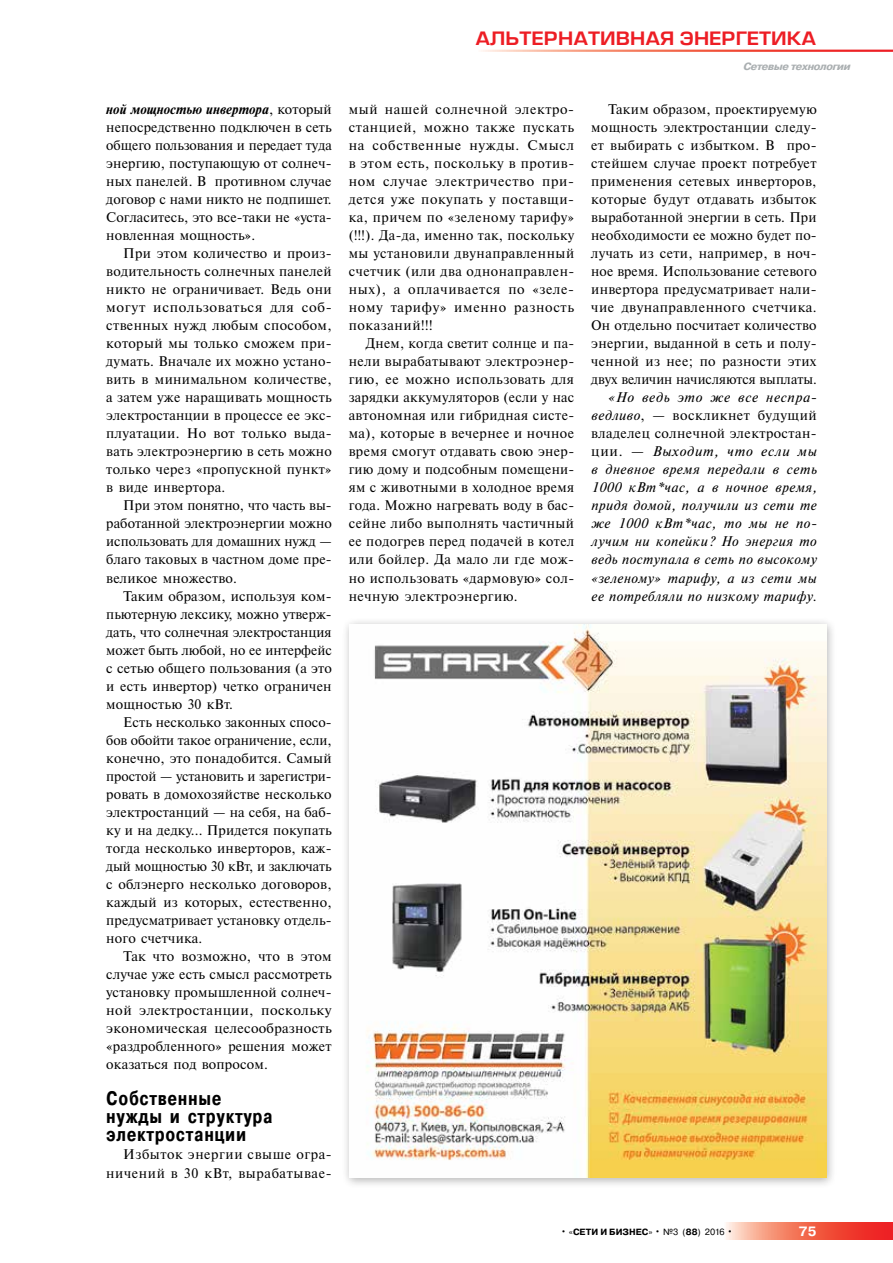
<style>
.page{position:relative;width:893px;height:1263px;background:#fff}
.page>*{position:absolute;margin:0;border:0;box-sizing:border-box;transform-origin:0 0}
.t1{font:700 19.5px/18px "Pragmatica Cond";letter-spacing:.035em;color:#000;scale:.95 1}
.t2{font:18px "Europe Demi";color:#ed1d24;scale:1.1 1}
.t3{font:italic 700 14.1px "Newton C";letter-spacing:.005em;color:#000;scale:.96 1}
.t4{font:13.95px/18px "Newton C";letter-spacing:.015em;color:#000;text-align:justify}
.t5{font:italic 13.95px/18px "Newton C";letter-spacing:.035em;color:#000;text-align:justify}
.t6{font:13.95px/18px "Newton C";letter-spacing:.04em;color:#000;text-align:right}
.t7{font:700 13.5px "Pragmatica";color:#fff}
.t8{font:italic 700 10.5px "Pragmatica Cond";letter-spacing:-.04em;color:#aaafb1;scale:1.23 1}
.t9{font:700 9px "Pragmatica";color:#000}
.s1{font-weight:400;font-style:normal;font-size:13.95px}
.s2{font-style:normal}
.s3{font-weight:400;font-size:10.5px}
.s4{font-weight:400}
</style>
<div class="page">
<svg style="left:726px;top:1222px;width:167px;height:17px;background:#f36e5c"></svg>
<div style="left:341px;top:617px;width:495px;height:572px;background:#000;opacity:.3"></div>
<img style="left:350px;top:624px;width:476px;height:554px">
<p class="t3" style="left:106px;top:101px;width:236px">ной мощностью инвертора<span class="s1">, который</span></p>
<p class="t4" style="left:106px;top:118px;width:227px">непосредственно подключен в сеть общего пользования и передает туда энергию, поступающую от солнеч&shy;ных панелей. В противном случае договор с нами никто не подпишет.<br>Согласитесь, это все-таки не «уста&shy;новленная мощность».</p>
<p class="t4" style="left:106px;top:244px;width:227px;text-indent:17px">При этом количество и произ&shy;водительность солнечных панелей никто не ограничивает. Ведь они могут использоваться для соб&shy;ственных нужд любым способом, который мы только сможем при&shy;думать. Вначале их можно устано&shy;вить в минимальном количестве, а затем уже наращивать мощность электростанции в процессе ее экс&shy;плуатации. Но вот только выда&shy;вать электроэнергию в сеть можно только через «пропускной пункт» в виде инвертора.</p>
<p class="t4" style="left:106px;top:497px;width:227px;text-indent:17px">При этом понятно, что часть вы&shy;работанной электроэнергии можно использовать для домашних нужд — благо таковых в частном доме пре&shy;великое множество.</p>
<p class="t4" style="left:106px;top:587px;width:227px;text-indent:17px">Таким образом, используя ком&shy;пьютерную лексику, можно утверж&shy;дать, что солнечная электростанция может быть любой, но ее интерфейс с сетью общего пользования (а это и есть инвертор) четко ограничен мощностью 30 кВт.</p>
<p class="t4" style="left:106px;top:713px;width:227px;text-indent:17px">Есть несколько законных спосо&shy;бов обойти такое ограничение, если, конечно, это понадобится. Самый простой — установить и зарегистри&shy;ровать в домохозяйстве несколько электростанций — на себя, на баб&shy;ку и на дедку... Придется покупать тогда несколько инверторов, каж&shy;дый мощностью 30 кВт, и заключать с облэнерго несколько договоров, каждый из которых, естественно, предусматривает установку отдель&shy;ного счетчика.</p>
<p class="t4" style="left:106px;top:947px;width:227px;text-indent:17px">Так что возможно, что в этом случае уже есть смысл рассмотреть установку промышленной солнеч&shy;ной электростанции, поскольку экономическая целесообразность «раздробленного» решения может оказаться под вопросом.</p>
<h1 class="t1" style="left:106px;top:1091px;width:177px">Собственные нужды и структура электростанции</h1>
<p class="t6" style="left:106px;top:1146px;width:227px">Избыток энергии свыше огра&shy;ничений в 30 кВт, вырабатывае-</p>
<p class="t2" style="left:475px;top:27px;width:311px">Альтернативная энергетика</p>
<p class="t4" style="left:349px;top:100px;width:227px">мый нашей солнечной электро&shy;станцией, можно также пускать на собственные нужды. Смысл в этом есть, поскольку в против&shy;ном случае электричество при&shy;дется уже покупать у поставщи&shy;ка, причем по «зеленому тарифу» (!!!). Да-да, именно так, поскольку мы установили двунаправленный счетчик (или два однонаправлен&shy;ных), а оплачивается по «зеле&shy;ному тарифу» именно разность показаний!!!</p>
<p class="t4" style="left:349px;top:334px;width:227px;text-indent:17px">Днем, когда светит солнце и па&shy;нели вырабатывают электроэнер&shy;гию, ее можно использовать для зарядки аккумуляторов (если у нас автономная или гибридная систе&shy;ма), которые в вечернее и ночное время смогут отдавать свою энер&shy;гию дому и подсобным помещени&shy;ям с животными в холодное время года. Можно нагревать воду в бас&shy;сейне либо выполнять частичный ее подогрев перед подачей в котел или бойлер. Да мало ли где мож&shy;но использовать «дармовую» сол&shy;нечную электроэнергию.</p>
<p class="t8" style="left:743px;top:60px;width:89px">Cетевые технологии</p>
<p class="t4" style="left:591px;top:100px;width:227px;text-indent:17px">Таким образом, проектируемую мощность электростанции следу&shy;ет выбирать с избытком. В про&shy;стейшем случае проект потребует применения сетевых инверторов, которые будут отдавать избыток выработанной энергии в сеть. При необходимости ее можно будет по&shy;лучать из сети, например, в ноч&shy;ное время. Использование сетевого инвертора предусматривает нали&shy;чие двунаправленного счетчика.<br>Он отдельно посчитает количество энергии, выданной в сеть и полу&shy;ченной из нее; по разности этих двух величин начисляются выплаты.</p>
<p class="t5" style="left:591px;top:388px;width:227px;text-indent:17px">«Но ведь это же все неспра&shy;ведливо<span class="s2">, — воскликнет будущий владелец солнечной электростан&shy;ции. —</span> Выходит, что если мы в дневное время передали в сеть 1000 кВт*час, а в ночное время, придя домой, получили из сети те же 1000 кВт*час, то мы не по&shy;лучим ни копейки? Но энергия то ведь поступала в сеть по высокому «зеленому» тарифу, а из сети мы ее потребляли по низкому тарифу.</p>
<p class="t9" style="left:560px;top:1226px;width:174px"><span class="s3">•</span> <span class="s4">«</span>СЕТИ И БИЗНЕС<span class="s4">»</span> <span class="s3">•</span> <span class="s4">№3 (</span>88<span class="s4">) 2016</span> <span class="s3">•</span></p>
<p class="t7" style="left:799px;top:1222px;width:19px">75</p>
</div>
